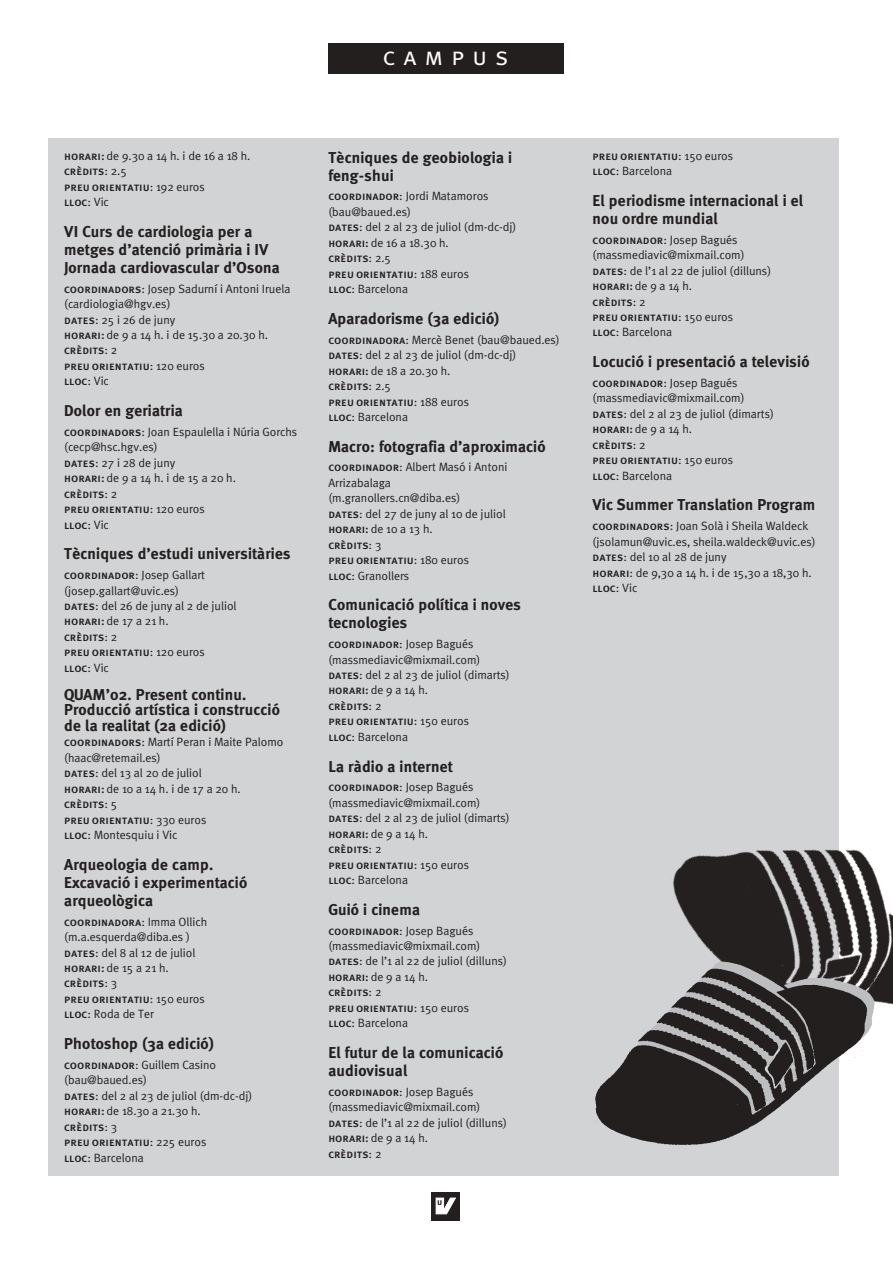
<style>
.page{position:relative;width:893px;height:1262px;background:#fff}
.page>*{position:absolute;margin:0;border:0;box-sizing:border-box;transform-origin:0 0}
.t1{font:25.5px "Meta Plus Normal Caps";letter-spacing:.32em;color:#fff}
.t2{font:700 15.75px/18px "Meta";letter-spacing:.015em;color:#231f1f}
.t3{font:12px/15.5px "Meta Normal";color:#231f1f}
.t4{font:12px/15.5px "Meta Plus Medium Caps";color:#231f1f}
.t5{font:8.7px "Meta Plus Bold Caps";color:#231f1f}
.s1{font-family:"Meta Plus Medium Caps"}
.s2{font-family:"Meta Normal"}
</style>
<div class="page">
<div style="left:431px;top:1192px;width:29px;height:28px;background:#231f1f"></div>
<svg style="left:436px;top:1197px;width:20px;height:17px"></svg>
<div style="left:328px;top:43px;width:235px;height:30px;background:#231f1f"></div>
<div style="left:48px;top:138px;width:791px;height:1038px;background:#d1d3d5"></div>
<img style="left:673px;top:849px;width:214px;height:64px">
<img style="left:683px;top:913px;width:209px;height:7px">
<img style="left:595px;top:920px;width:297px;height:226px">
<h1 class="t1" style="left:383px;top:42px;width:127px">campus</h1>
<p class="t3" style="left:64px;top:149px;width:188px"><span class="s1">horari:</span> de 9.30 a 14 h. i de 16 a 18 h.</p>
<p class="t4" style="left:64px;top:163px;width:142px">crèdits<span class="s2">: 2.5<br></span>preu orientatiu<span class="s2">: 192 euros </span>lloc<span class="s2">: Vic</span></p>
<h2 class="t2" style="left:64px;top:224px;width:217px">VI Curs de cardiologia per a metges d’atenció primària i IV<br>Jornada cardiovascular d’Osona</h2>
<p class="t3" style="left:64px;top:282px;width:228px"><span class="s1">coordinadors</span>: Josep Sadurní i Antoni Iruela (cardiologia@hgv.es)<br><span class="s1">dates</span>: 25 i 26 de juny<br><span class="s1">horari:</span> de 9 a 14 h. i de 15.30 a 20.30 h.</p>
<p class="t4" style="left:64px;top:342px;width:142px">crèdits<span class="s2">: 2<br></span>preu orientatiu<span class="s2">: 120 euros </span>lloc<span class="s2">: Vic</span></p>
<h2 class="t2" style="left:64px;top:403px;width:120px">Dolor en geriatria</h2>
<p class="t3" style="left:64px;top:425px;width:234px"><span class="s1">coordinadors</span>: Joan Espaulella i Núria Gorchs (cecp@hsc.hgv.es)<br><span class="s1">dates</span>: 27 i 28 de juny<br><span class="s1">horari:</span> de 9 a 14 h. i de 15 a 20 h.</p>
<p class="t4" style="left:64px;top:486px;width:142px">crèdits<span class="s2">: 2<br></span>preu orientatiu<span class="s2">: 120 euros </span>lloc<span class="s2">: Vic</span></p>
<h2 class="t2" style="left:64px;top:546px;width:228px">Tècniques d’estudi universitàries</h2>
<p class="t3" style="left:64px;top:568px;width:174px"><span class="s1">coordinador</span>: Josep Gallart (josep.gallart@uvic.es)<br><span class="s1">dates</span>: del 26 de juny al 2 de juliol <span class="s1">horari:</span> de 17 a 21 h.</p>
<p class="t4" style="left:64px;top:629px;width:142px">crèdits<span class="s2">: 2<br></span>preu orientatiu<span class="s2">: 120 euros </span>lloc<span class="s2">: Vic</span></p>
<h2 class="t2" style="left:64px;top:688px;width:217px;line-height:15.5px">QUAM’02. Present continu.<br>Producció artística i construcció de la realitat (2a edició)</h2>
<p class="t3" style="left:64px;top:735px;width:221px"><span class="s1">coordinadors</span>: Martí Peran i Maite Palomo (haac@retemail.es)<br><span class="s1">dates</span>: del 13 al 20 de juliol<br><span class="s1">horari:</span> de 10 a 14 h. i de 17 a 20 h.</p>
<p class="t4" style="left:64px;top:796px;width:144px">crèdits<span class="s2">: 5<br></span>preu orientatiu<span class="s2">: 330 euros</span></p>
<p class="t3" style="left:64px;top:828px;width:115px"><span class="s1">lloc</span>: Montesquiu i Vic</p>
<h2 class="t2" style="left:64px;top:857px;width:184px">Arqueologia de camp.<br>Excavació i experimentació arqueològica</h2>
<p class="t4" style="left:64px;top:913px;width:144px">coordinadora<span class="s2">: Imma Ollich</span></p>
<p class="t3" style="left:64px;top:930px;width:133px">(m.a.esquerda@diba.es ) <span class="s1">dates</span>: del 8 al 12 de juliol <span class="s1">horari:</span> de 15 a 21 h.</p>
<p class="t4" style="left:64px;top:975px;width:142px">crèdits<span class="s2">: 3<br></span>preu orientatiu<span class="s2">: 150 euros</span></p>
<p class="t3" style="left:64px;top:1007px;width:91px"><span class="s1">lloc</span>: Roda de Ter</p>
<h2 class="t2" style="left:64px;top:1036px;width:151px">Photoshop (3a edició)</h2>
<p class="t3" style="left:64px;top:1058px;width:189px"><span class="s1">coordinador</span>: Guillem Casino (bau@baued.es)<br><span class="s1">dates</span>: del 2 al 23 de juliol (dm-dc-dj) <span class="s1">horari:</span> de 18.30 a 21.30 h.</p>
<p class="t4" style="left:64px;top:1118px;width:144px">crèdits<span class="s2">: 3<br></span>preu orientatiu<span class="s2">: 225 euros</span></p>
<p class="t3" style="left:64px;top:1151px;width:81px"><span class="s1">lloc</span>: Barcelona</p>
<h2 class="t2" style="left:328px;top:150px;width:185px">Tècniques de geobiologia i feng-shui</h2>
<p class="t3" style="left:328px;top:190px;width:189px"><span class="s1">coordinador</span>: Jordi Matamoros (bau@baued.es)<br><span class="s1">dates</span>: del 2 al 23 de juliol (dm-dc-dj) <span class="s1">horari:</span> de 16 a 18.30 h.</p>
<p class="t4" style="left:328px;top:250px;width:142px">crèdits<span class="s2">: 2.5<br></span>preu orientatiu<span class="s2">: 188 euros</span></p>
<p class="t3" style="left:328px;top:282px;width:81px"><span class="s1">lloc</span>: Barcelona</p>
<h2 class="t2" style="left:328px;top:311px;width:173px">Aparadorisme (3a edició)</h2>
<p class="t3" style="left:328px;top:333px;width:233px"><span class="s1">coordinadora</span>: Mercè Benet (bau@baued.es) <span class="s1">dates</span>: del 2 al 23 de juliol (dm-dc-dj) <span class="s1">horari:</span> de 18 a 20.30 h.</p>
<p class="t4" style="left:328px;top:378px;width:142px">crèdits<span class="s2">: 2.5<br></span>preu orientatiu<span class="s2">: 188 euros</span></p>
<p class="t3" style="left:328px;top:410px;width:81px"><span class="s1">lloc</span>: Barcelona</p>
<h2 class="t2" style="left:328px;top:439px;width:219px">Macro: fotografia d’aproximació</h2>
<p class="t3" style="left:328px;top:461px;width:181px"><span class="s1">coordinador</span>: Albert Masó i Antoni<br>Arrizabalaga (m.granollers.cn@diba.es)<br><span class="s1">dates</span>: del 27 de juny al 10 de juliol <span class="s1">horari:</span> de 10 a 13 h.</p>
<p class="t4" style="left:328px;top:537px;width:142px">crèdits<span class="s2">: 3<br></span>preu orientatiu<span class="s2">: 180 euros</span></p>
<p class="t3" style="left:328px;top:569px;width:82px"><span class="s1">lloc</span>: Granollers</p>
<h2 class="t2" style="left:328px;top:597px;width:194px">Comunicació política i noves tecnologies</h2>
<p class="t3" style="left:328px;top:637px;width:183px"><span class="s1">coordinador</span>: Josep Bagués (massmediavic@mixmail.com) <span class="s1">dates</span>: del 2 al 23 de juliol (dimarts) <span class="s1">horari:</span> de 9 a 14 h.</p>
<p class="t4" style="left:328px;top:698px;width:142px">crèdits<span class="s2">: 2<br></span>preu orientatiu<span class="s2">: 150 euros</span></p>
<p class="t3" style="left:328px;top:730px;width:81px"><span class="s1">lloc</span>: Barcelona</p>
<h2 class="t2" style="left:328px;top:759px;width:126px">La ràdio a internet</h2>
<p class="t3" style="left:328px;top:780px;width:183px"><span class="s1">coordinador</span>: Josep Bagués (massmediavic@mixmail.com) <span class="s1">dates</span>: del 2 al 23 de juliol (dimarts) <span class="s1">horari:</span> de 9 a 14 h.</p>
<p class="t4" style="left:328px;top:841px;width:142px">crèdits<span class="s2">: 2<br></span>preu orientatiu<span class="s2">: 150 euros</span></p>
<p class="t3" style="left:328px;top:873px;width:81px"><span class="s1">lloc</span>: Barcelona</p>
<h2 class="t2" style="left:328px;top:902px;width:93px">Guió i cinema</h2>
<p class="t3" style="left:328px;top:924px;width:180px"><span class="s1">coordinador</span>: Josep Bagués (massmediavic@mixmail.com) <span class="s1">dates</span>: de l’1 al 22 de juliol (dilluns) <span class="s1">horari:</span> de 9 a 14 h.</p>
<p class="t4" style="left:328px;top:984px;width:142px">crèdits<span class="s2">: 2<br></span>preu orientatiu<span class="s2">: 150 euros</span></p>
<p class="t3" style="left:328px;top:1016px;width:81px"><span class="s1">lloc</span>: Barcelona</p>
<h2 class="t2" style="left:328px;top:1045px;width:176px">El futur de la comunicació audiovisual</h2>
<p class="t3" style="left:328px;top:1085px;width:180px"><span class="s1">coordinador</span>: Josep Bagués (massmediavic@mixmail.com) <span class="s1">dates</span>: de l’1 al 22 de juliol (dilluns) <span class="s1">horari:</span> de 9 a 14 h.</p>
<p class="t4" style="left:328px;top:1145px;width:55px">crèdits<span class="s2">: 2</span></p>
<p class="t5" style="left:437px;top:1196px;width:7px">u</p>
<p class="t4" style="left:592px;top:148px;width:142px">preu orientatiu<span class="s2">: 150 euros</span></p>
<p class="t3" style="left:592px;top:165px;width:81px"><span class="s1">lloc</span>: Barcelona</p>
<h2 class="t2" style="left:592px;top:193px;width:212px">El periodisme internacional i el nou ordre mundial</h2>
<p class="t3" style="left:592px;top:233px;width:180px"><span class="s1">coordinador</span>: Josep Bagués (massmediavic@mixmail.com) <span class="s1">dates</span>: de l’1 al 22 de juliol (dilluns) <span class="s1">horari:</span> de 9 a 14 h.</p>
<p class="t4" style="left:592px;top:294px;width:142px">crèdits<span class="s2">: 2<br></span>preu orientatiu<span class="s2">: 150 euros</span></p>
<p class="t3" style="left:592px;top:326px;width:81px"><span class="s1">lloc</span>: Barcelona</p>
<h2 class="t2" style="left:592px;top:354px;width:218px">Locució i presentació a televisió</h2>
<p class="t3" style="left:592px;top:376px;width:183px"><span class="s1">coordinador</span>: Josep Bagués (massmediavic@mixmail.com) <span class="s1">dates</span>: del 2 al 23 de juliol (dimarts) <span class="s1">horari:</span> de 9 a 14 h.</p>
<p class="t4" style="left:592px;top:437px;width:142px">crèdits<span class="s2">: 2<br></span>preu orientatiu<span class="s2">: 150 euros</span></p>
<p class="t3" style="left:592px;top:469px;width:81px"><span class="s1">lloc</span>: Barcelona</p>
<h2 class="t2" style="left:592px;top:497px;width:224px">Vic Summer Translation Program</h2>
<p class="t3" style="left:592px;top:519px;width:224px"><span class="s1">coordinadors</span>: Joan Solà i Sheila Waldeck (jsolamun@uvic.es, sheila.waldeck@uvic.es) <span class="s1">dates</span>: del 10 al 28 de juny<br><span class="s1">horari</span>: de 9,30 a 14 h. i de 15,30 a 18,30 h.</p>
<p class="t4" style="left:592px;top:580px;width:46px">lloc<span class="s2">: Vic</span></p>
</div>
